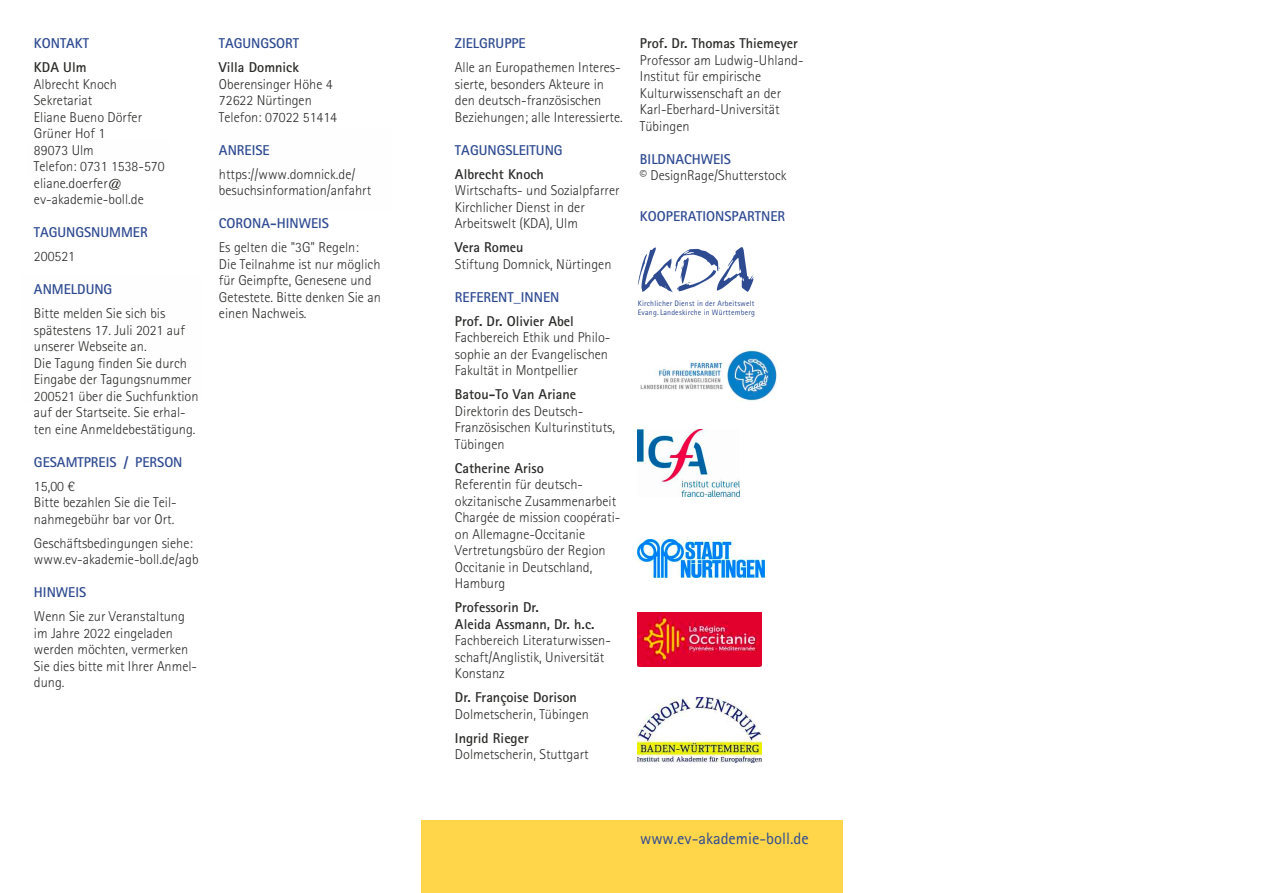
<style>
.page{position:relative;width:1263px;height:893px;background:#fff}
.page>*{position:absolute;margin:0;border:0;box-sizing:border-box;transform-origin:0 0}
.t1{font:16.5px "Agfa Rotis Sans Serif";color:#2e4a91}
.t2{font:300 14.25px/16.5px "Agfa Rotis Sans Serif";color:#2a2a29}
.t3{font:700 14.25px/16.5px "Agfa Rotis Sans Serif";color:#2a2a29}
.t4{font:700 14.25px "Agfa Rotis Sans Serif";color:#2e4a91}
.t5{font:7.95px/9.6px "Agfa Rotis Sans Serif";letter-spacing:.02em;color:#2e4a91}
</style>
<div class="page">
<div style="left:421px;top:820px;width:422px;height:73px;background:#ffd649"></div>
<svg style="left:638px;top:247px;width:116px;height:45px"></svg>
<img style="left:638px;top:613px;width:123px;height:53px">
<img style="left:638px;top:429px;width:101px;height:68px">
<img style="left:638px;top:539px;width:126px;height:38px">
<img style="left:640px;top:349px;width:137px;height:53px">
<img style="left:638px;top:697px;width:123px;height:65px">
<p class="t4" style="left:34px;top:38px;width:57px">KONTAKT</p>
<p class="t3" style="left:34px;top:61px;width:54px">KDA Ulm</p>
<p class="t2" style="left:34px;top:77px;width:132px">Albrecht Knoch<br>Sekretariat<br>Eliane Bueno Dörfer<br>Grüner Hof 1<br>89073 Ulm<br>Telefon: 0731 1538-570 eliane.doerfer@ ev-akademie-boll.de</p>
<p class="t4" style="left:34px;top:227px;width:115px">TAGUNGSNUMMER</p>
<p class="t2" style="left:34px;top:249px;width:43px">200521</p>
<p class="t4" style="left:34px;top:284px;width:80px">ANMELDUNG</p>
<p class="t2" style="left:34px;top:306px;width:166px">Bitte melden Sie sich bis spätestens 17. Juli 2021 auf unserer Webseite an.<br>Die Tagung finden Sie durch<br>Eingabe der Tagungsnummer<br>200521 über die Suchfunktion auf der Startseite. Sie erhal&shy;ten eine Anmeldebestätigung.</p>
<p class="t4" style="left:34px;top:457px;width:150px">GESAMTPREIS / PERSON</p>
<p class="t2" style="left:34px;top:479px;width:144px">15,00 ¤<br>Bitte bezahlen Sie die Teil&shy;nahmegebühr bar vor Ort.</p>
<p class="t2" style="left:34px;top:536px;width:166px">Geschäftsbedingungen siehe: www.ev-akademie-boll.de/agb</p>
<p class="t4" style="left:34px;top:587px;width:54px">HINWEIS</p>
<p class="t2" style="left:34px;top:609px;width:165px">Wenn Sie zur Veranstaltung im Jahre 2022 eingeladen werden möchten, vermerken<br>Sie dies bitte mit Ihrer Anmel&shy;dung.</p>
<p class="t4" style="left:219px;top:38px;width:82px">TAGUNGSORT</p>
<p class="t3" style="left:219px;top:61px;width:81px">Villa Domnick</p>
<p class="t2" style="left:219px;top:77px;width:120px">Oberensinger Höhe 4<br>72622 Nürtingen<br>Telefon: 07022 51414</p>
<p class="t4" style="left:219px;top:145px;width:52px">ANREISE</p>
<p class="t2" style="left:219px;top:167px;width:154px">https://www.domnick.de/ besuchsinformation/anfahrt</p>
<p class="t4" style="left:219px;top:218px;width:112px">CORONA-HINWEIS</p>
<p class="t2" style="left:219px;top:240px;width:163px">Es gelten die "3G" Regeln:<br>Die Teilnahme ist nur möglich für Geimpfte, Genesene und<br>Getestete. Bitte denken Sie an einen Nachweis.</p>
<p class="t4" style="left:455px;top:38px;width:72px">ZIELGRUPPE</p>
<p class="t2" style="left:455px;top:60px;width:169px">Alle an Europathemen Interes&shy;sierte, besonders Akteure in den deutsch-französischen<br>Beziehungen; alle Interessierte.</p>
<p class="t4" style="left:455px;top:145px;width:109px">TAGUNGSLEITUNG</p>
<p class="t3" style="left:455px;top:167px;width:90px">Albrecht Knoch</p>
<p class="t2" style="left:455px;top:183px;width:166px">Wirtschafts- und Sozialpfarrer<br>Kirchlicher Dienst in der<br>Arbeitswelt (KDA), Ulm</p>
<p class="t3" style="left:455px;top:241px;width:70px">Vera Romeu</p>
<p class="t2" style="left:455px;top:257px;width:158px">Stiftung Domnick, Nürtingen</p>
<p class="t4" style="left:455px;top:292px;width:106px">REFERENT_INNEN</p>
<p class="t3" style="left:455px;top:314px;width:120px">Prof. Dr. Olivier Abel</p>
<p class="t2" style="left:455px;top:330px;width:157px">Fachbereich Ethik und Philo&shy;sophie an der Evangelischen<br>Fakultät in Montpellier</p>
<p class="t3" style="left:455px;top:388px;width:123px">Batou-To Van Ariane</p>
<p class="t2" style="left:455px;top:404px;width:162px">Direktorin des Deutsch-<br>Französischen Kulturinstituts,<br>Tübingen</p>
<p class="t3" style="left:455px;top:461px;width:90px">Catherine Ariso</p>
<p class="t2" style="left:455px;top:477px;width:167px">Referentin für deutsch&shy;okzitanische Zusammenarbeit<br>Chargée de mission coopérati&shy;on Allemagne-Occitanie<br>Vertretungsbüro der Region<br>Occitanie in Deutschland,<br>Hamburg</p>
<p class="t3" style="left:455px;top:601px;width:141px">Professorin Dr.<br>Aleida Assmann, Dr. h.c.</p>
<p class="t2" style="left:455px;top:633px;width:157px">Fachbereich Literaturwissen&shy;schaft/Anglistik, Universität<br>Konstanz</p>
<p class="t3" style="left:455px;top:690px;width:123px">Dr. Françoise Dorison</p>
<p class="t2" style="left:455px;top:707px;width:136px">Dolmetscherin, Tübingen</p>
<p class="t3" style="left:455px;top:731px;width:75px">Ingrid Rieger</p>
<p class="t2" style="left:455px;top:747px;width:135px">Dolmetscherin, Stuttgart</p>
<p class="t3" style="left:640px;top:37px;width:159px">Prof. Dr. Thomas Thiemeyer</p>
<p class="t2" style="left:640px;top:53px;width:165px">Professor am Ludwig-Uhland-<br>Institut für empirische<br>Kulturwissenschaft an der<br>Karl-Eberhard-Universität<br>Tübingen</p>
<p class="t4" style="left:640px;top:154px;width:93px">BILDNACHWEIS</p>
<p class="t2" style="left:640px;top:168px;width:148px">© DesignRage/Shutterstock</p>
<p class="t4" style="left:640px;top:211px;width:147px">KOOPERATIONSPARTNER</p>
<p class="t5" style="left:638px;top:299px;width:119px">Kirchlicher Dienst in der Arbeitswelt<br>Evang. Landeskirche in Württemberg</p>
<p class="t1" style="left:640px;top:833px;width:170px">www.ev-akademie-boll.de</p>
</div>
